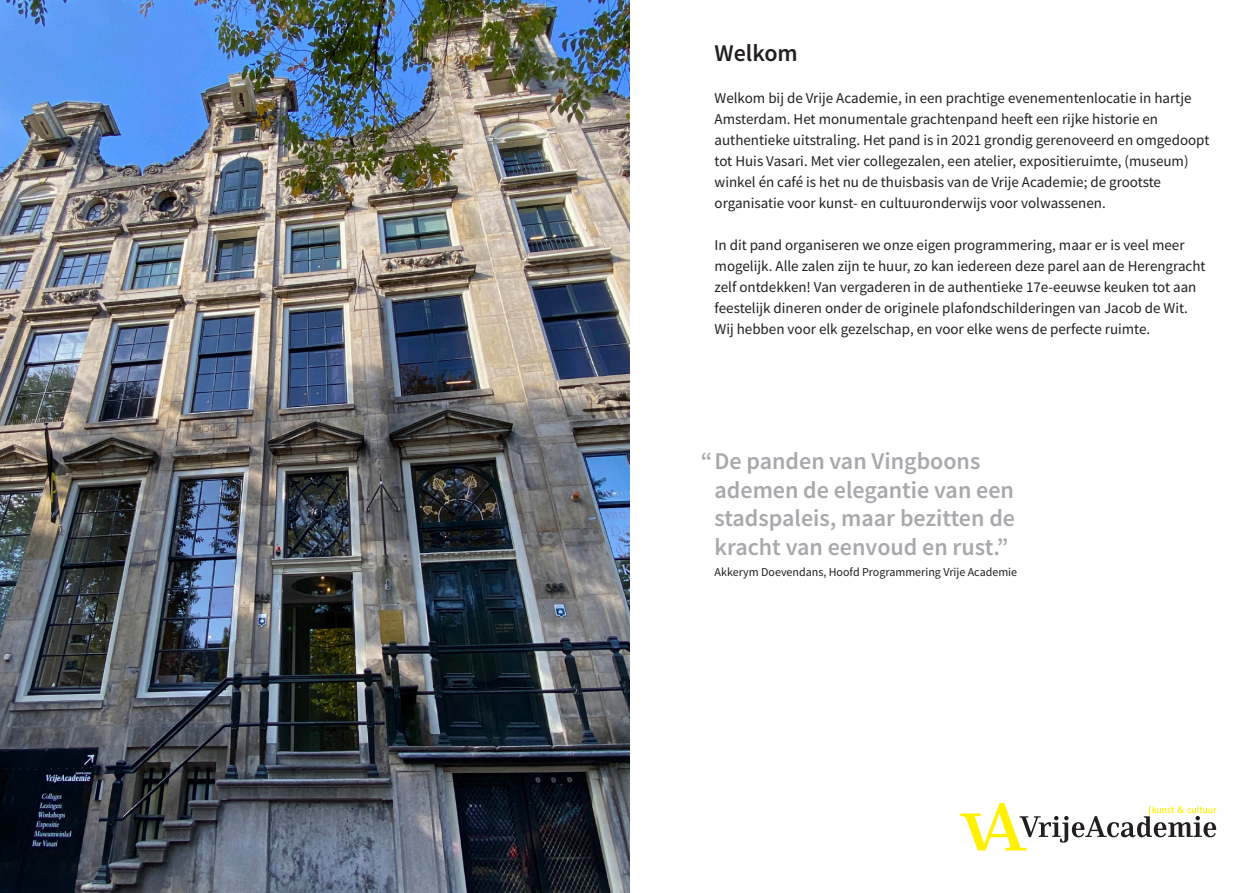
<style>
.page{position:relative;width:1259px;height:893px;background:#fff}
.page>*{position:absolute;margin:0;border:0;box-sizing:border-box;transform-origin:0 0}
.kop{font:600 24px/28.8px "Source Sans Pro";color:#a8a9ad}
.kop-2{font:600 24px "Source Sans Pro";color:#231f20}
.VA_12{font:15px/21px "Source Sans Pro";color:#231f20}
.VA_12-2{font:12px "Source Sans Pro";color:#231f20}
</style>
<div class="page">
<svg style="left:960px;top:803px;width:256px;height:47px"></svg>
<img style="left:0;top:0;width:629px;height:893px">
<p class="kop-2" style="left:714px;top:37px;width:85px">Welkom</p>
<p class="VA_12" style="left:714px;top:87px;width:496px">Welkom bij de Vrije Academie, in een prachtige evenementenlocatie in hartje Amsterdam. Het monumentale grachtenpand heeft een rijke historie en authentieke uitstraling. Het pand is in 2021 grondig gerenoveerd en omgedoopt tot Huis Vasari. Met vier collegezalen, een atelier, expositieruimte, (museum) winkel én café is het nu de thuisbasis van de Vrije Academie; de grootste organisatie voor kunst- en cultuuronderwijs voor volwassenen.</p>
<p class="VA_12" style="left:714px;top:234px;width:492px">In dit pand organiseren we onze eigen programmering, maar er is veel meer mogelijk. Alle zalen zijn te huur, zo kan iedereen deze parel aan de Herengracht zelf ontdekken! Van vergaderen in de authentieke 17e-eeuwse keuken tot aan feestelijk dineren onder de originele plafondschilderingen van Jacob de Wit.<br>Wij hebben voor elk gezelschap, en voor elke wens de perfecte ruimte.</p>
<p class="kop" style="left:714px;top:446px;width:302px;text-indent:-14px">“De panden van Vingboons ademen de elegantie van een stadspaleis, maar bezitten de kracht van eenvoud en rust.”</p>
<p class="VA_12-2" style="left:714px;top:564px;width:304px">Akkerym Doevendans, Hoofd Programmering Vrije Academie</p>
</div>
